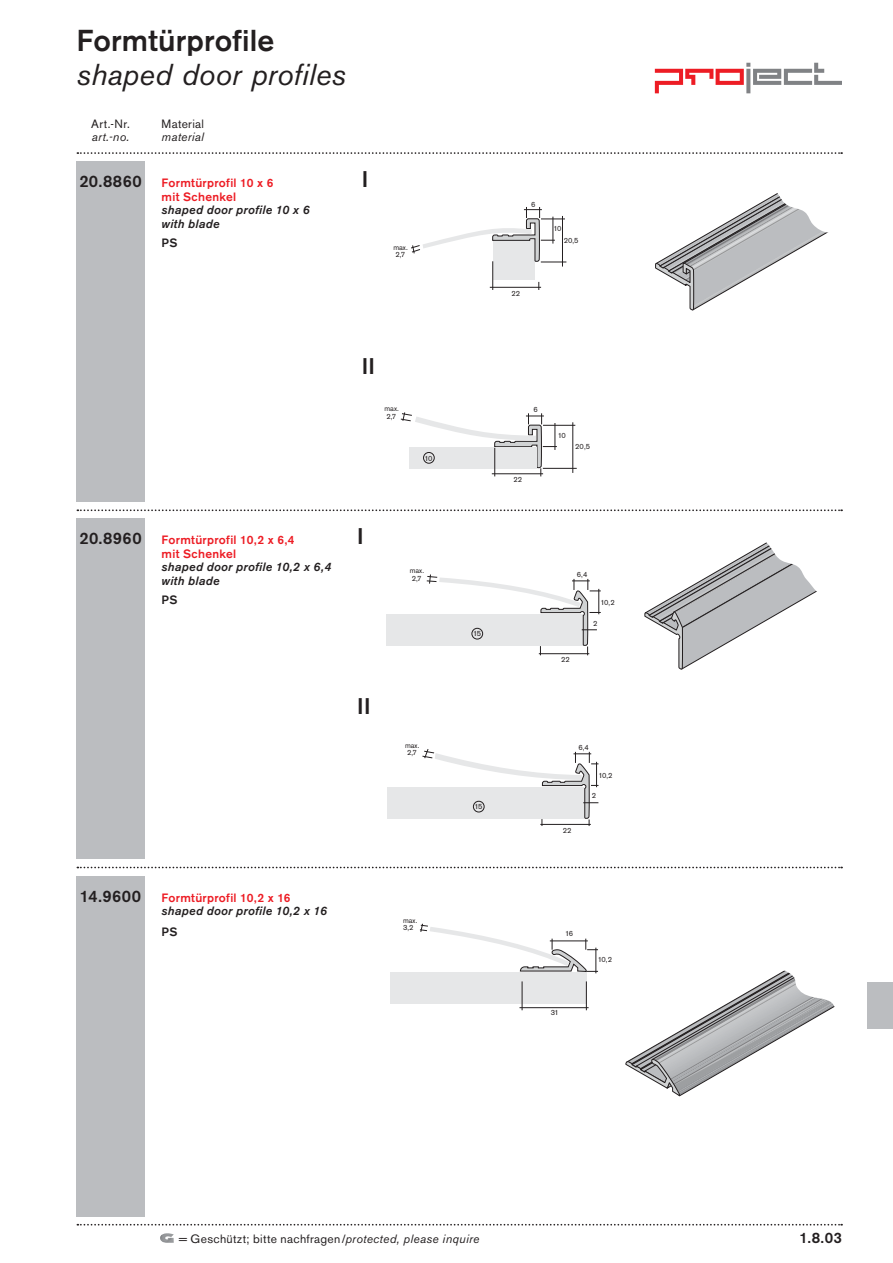
<style>
.page{position:relative;width:893px;height:1263px;background:#fff}
.page>*{position:absolute;margin:0;border:0;box-sizing:border-box;transform-origin:0 0}
.t1{font:italic 30px "Akzidenz Grotesk BQ";letter-spacing:.005em;color:#231f20}
.t2{font:500 30px "Akzidenz Grotesk BQ";letter-spacing:.01em;color:#231f20}
.t3{font:500 22.5px "Akzidenz Grotesk BQ";color:#231f20}
.t4{font:500 16.5px "Akzidenz Grotesk BQ";letter-spacing:.03em;color:#231f20}
.t5{font:500 15px "Akzidenz Grotesk BQ";color:#231f20}
.t6{font:italic 500 12px/13.5px "Akzidenz Grotesk BQ";letter-spacing:.025em;color:#231f20}
.t7{font:500 12px/13.5px "Akzidenz Grotesk BQ";letter-spacing:.025em;color:#ed1c24}
.t8{font:12px "Akzidenz Grotesk BQ";letter-spacing:.03em;color:#231f20}
.t9{font:italic 12px "Akzidenz Grotesk BQ";letter-spacing:.025em;color:#231f20}
.t10{font:500 12px "Akzidenz Grotesk BQ";color:#231f20}
.t11{font:7.5px/7.5px "Akzidenz Grotesk BQ";color:#231f20}
.s1{font-style:italic}
</style>
<div class="page">
<svg style="left:626px;top:970px;width:209px;height:126px"></svg>
<div style="left:390px;top:972px;width:196px;height:32px;background:#e6e7e8"></div>
<svg style="left:586px;top:981px;width:1px;height:29px"></svg>
<svg style="left:522px;top:981px;width:1px;height:29px"></svg>
<hr style="left:519px;top:1007px;width:70px;height:1px;background:#231f20">
<svg style="left:420px;top:923px;width:178px;height:50px"></svg>
<svg style="left:655px;top:63px;width:187px;height:30px"></svg>
<div style="left:867px;top:982px;width:26px;height:47px;background:#bbbdc0"></div>
<svg style="left:77px;top:1224px;width:765px;height:1px"></svg>
<svg style="left:77px;top:152px;width:765px;height:2px"></svg>
<svg style="left:77px;top:867px;width:765px;height:1px"></svg>
<div style="left:77px;top:876px;width:68px;height:340px;background:#bbbdc0"></div>
<img style="left:160px;top:1233px;width:14px;height:10px">
<svg style="left:655px;top:193px;width:174px;height:117px"></svg>
<hr style="left:543px;top:425px;width:32px;height:1px;background:#231f20">
<hr style="left:573px;top:422px;width:1px;height:51px;background:#231f20">
<svg style="left:401px;top:412px;width:156px;height:64px"></svg>
<hr style="left:543px;top:468px;width:34px;height:1px;background:#231f20">
<svg style="left:411px;top:207px;width:155px;height:83px"></svg>
<div style="left:77px;top:162px;width:68px;height:340px;background:#bbbdc0"></div>
<svg style="left:645px;top:542px;width:172px;height:127px"></svg>
<div style="left:386px;top:614px;width:197px;height:31px;background:#e6e7e8"></div>
<svg style="left:427px;top:574px;width:174px;height:81px"></svg>
<div style="left:387px;top:786px;width:197px;height:32px;background:#e6e7e8"></div>
<svg style="left:422px;top:749px;width:176px;height:77px"></svg>
<div style="left:77px;top:519px;width:68px;height:340px;background:#bbbdc0"></div>
<svg style="left:77px;top:509px;width:765px;height:2px"></svg>
<h1 class="t2" style="left:77px;top:31px;width:199px">Formtürprofile</h1>
<h1 class="t1" style="left:77px;top:65px;width:271px">shaped door profiles</h1>
<p class="t8" style="left:91px;top:119px;width:40px">Art.-Nr.</p>
<p class="t9" style="left:92px;top:133px;width:39px">art.-no.</p>
<p class="t8" style="left:162px;top:119px;width:44px">Material</p>
<p class="t9" style="left:162px;top:133px;width:44px">material</p>
<h3 class="t4" style="left:79px;top:176px;width:64px">20.8860</h3>
<p class="t7" style="left:162px;top:177px;width:114px">Formtürprofil 10 x 6 mit Schenkel</p>
<p class="t6" style="left:162px;top:204px;width:149px">shaped door profile 10 x 6 with blade</p>
<p class="t10" style="left:162px;top:238px;width:17px">PS</p>
<h2 class="t3" style="left:362px;top:172px;width:8px">I</h2>
<p class="t11" style="left:393px;top:244px;width:16px">max.<br>2,7</p>
<h2 class="t3" style="left:362px;top:359px;width:15px">II</h2>
<p class="t11" style="left:384px;top:406px;width:16px">max.<br>2,7</p>
<p class="t11" style="left:424px;top:455px;width:10px">10</p>
<h3 class="t4" style="left:79px;top:533px;width:64px">20.8960</h3>
<h2 class="t3" style="left:357px;top:529px;width:8px">I</h2>
<p class="t7" style="left:162px;top:534px;width:135px">Formtürprofil 10,2 x 6,4 mit Schenkel</p>
<p class="t6" style="left:162px;top:561px;width:171px">shaped door profile 10,2 x 6,4 with blade</p>
<p class="t10" style="left:162px;top:596px;width:17px">PS</p>
<p class="t11" style="left:410px;top:567px;width:16px">max.<br>2,7</p>
<h2 class="t3" style="left:357px;top:699px;width:15px">II</h2>
<p class="t11" style="left:405px;top:742px;width:16px">max.<br>2,7</p>
<h3 class="t4" style="left:80px;top:890px;width:63px">14.9600</h3>
<p class="t7" style="left:162px;top:892px;width:131px">Formtürprofil 10,2 x 16</p>
<p class="t6" style="left:162px;top:905px;width:167px">shaped door profile 10,2 x 16</p>
<p class="t10" style="left:162px;top:927px;width:17px">PS</p>
<p class="t11" style="left:403px;top:917px;width:16px">max.<br>3,2</p>
<p class="t11" style="left:531px;top:201px;width:6px">6</p>
<p class="t11" style="left:511px;top:291px;width:10px">22</p>
<p class="t11" style="left:553px;top:225px;width:10px">10</p>
<p class="t11" style="left:564px;top:238px;width:16px">20,5</p>
<p class="t11" style="left:534px;top:406px;width:6px">6</p>
<p class="t11" style="left:513px;top:476px;width:10px">22</p>
<p class="t11" style="left:558px;top:433px;width:10px">10</p>
<p class="t11" style="left:575px;top:444px;width:16px">20,5</p>
<p class="t11" style="left:473px;top:631px;width:10px">15</p>
<p class="t11" style="left:475px;top:804px;width:10px">15</p>
<p class="t11" style="left:577px;top:571px;width:12px">6,4</p>
<p class="t11" style="left:601px;top:599px;width:16px">10,2</p>
<p class="t11" style="left:561px;top:656px;width:10px">22</p>
<p class="t11" style="left:593px;top:621px;width:6px">2</p>
<p class="t11" style="left:578px;top:744px;width:12px">6,4</p>
<p class="t11" style="left:598px;top:772px;width:16px">10,2</p>
<p class="t11" style="left:592px;top:793px;width:6px">2</p>
<p class="t11" style="left:563px;top:827px;width:10px">22</p>
<p class="t11" style="left:565px;top:930px;width:10px">16</p>
<p class="t11" style="left:551px;top:1009px;width:10px">31</p>
<p class="t11" style="left:598px;top:957px;width:16px">10,2</p>
<p class="t8" style="left:179px;top:1234px;width:302px"><span class="s1">=</span> Geschützt; bitte nachfragen/<span class="s1">protected, please inquire</span></p>
<p class="t5" style="left:799px;top:1232px;width:44px">1.8.03</p>
</div>
